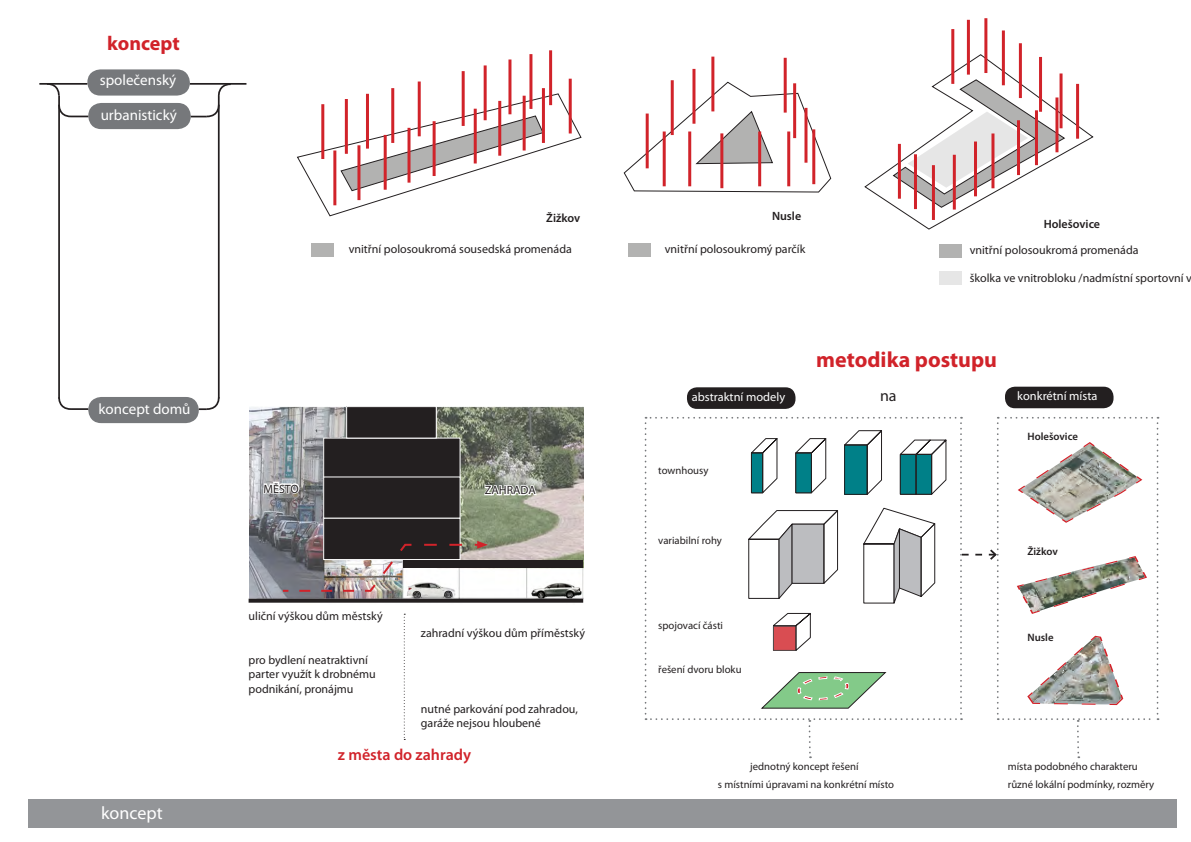
<style>
.page{position:relative;width:1191px;height:842px;background:#fff}
.page>*{position:absolute;margin:0;border:0;box-sizing:border-box;transform-origin:0 0}
.t1{font:700 22px "Myriad Pro";color:#d1232a}
.t2{font:700 20px "Myriad Pro";color:#d1232a}
.t3{font:18px "Myriad Pro";color:#fff}
.t4{font:600 16px "Myriad Pro";color:#d1232a}
.t5{font:16px "Myriad Pro";color:#231f20}
.t6{font:15px "Myriad Pro";color:#fff}
.t7{font:12.4px "Myriad Pro";color:#fff}
.t8{font:12px/14.4px "Myriad Pro";color:#231f20}
.t9{font:600 12px "Myriad Pro";color:#231f20}
.t10{font:10.7px "Myriad Pro";color:#231f20}
.t11{font:600 10.7px "Myriad Pro";color:#231f20}
</style>
<div class="page">
<div style="left:28px;top:799px;width:1148px;height:29px;background:#939598"></div>
<div style="left:87px;top:69px;width:103px;height:27px;background:#76787b;border-radius:13px"></div>
<div style="left:88px;top:103px;width:103px;height:26px;background:#76787b;border-radius:13px"></div>
<div style="left:88px;top:397px;width:111px;height:26px;background:#76787b;border-radius:13px"></div>
<hr style="left:39px;top:83px;width:48px;height:2px;background:#231f20">
<hr style="left:58px;top:96px;width:2px;height:303px;background:#231f20">
<svg style="left:58px;top:103px;width:30px;height:15px"></svg>
<svg style="left:58px;top:396px;width:30px;height:14px"></svg>
<hr style="left:190px;top:83px;width:56px;height:2px;background:#231f20">
<hr style="left:218px;top:96px;width:2px;height:302px;background:#231f20">
<svg style="left:191px;top:84px;width:41px;height:34px"></svg>
<svg style="left:199px;top:396px;width:21px;height:15px"></svg>
<svg style="left:45px;top:84px;width:16px;height:13px"></svg>
<img style="left:249px;top:406px;width:334px;height:193px">
<svg style="left:404px;top:614px;width:1px;height:126px"></svg>
<div style="left:324px;top:438px;width:136px;height:41px;background:#231f20"></div>
<div style="left:324px;top:477px;width:136px;height:41px;background:#231f20"></div>
<div style="left:324px;top:518px;width:136px;height:41px;background:#231f20"></div>
<div style="left:323px;top:518px;width:137px;height:42px;border:1px solid #fff"></div>
<div style="left:403px;top:560px;width:180px;height:8px;background:#231f20"></div>
<div style="left:347px;top:407px;width:89px;height:31px;background:#231f20"></div>
<div style="left:346px;top:406px;width:91px;height:33px;border:1px solid #fff"></div>
<svg style="left:483px;top:471px;width:55px;height:25px"></svg>
<svg style="left:262px;top:468px;width:38px;height:39px"></svg>
<svg style="left:249px;top:599px;width:334px;height:4px"></svg>
<img style="left:281px;top:541px;width:207px;height:52px">
<svg style="left:864px;top:53px;width:230px;height:177px"></svg>
<svg style="left:892px;top:79px;width:173px;height:129px"></svg>
<hr style="left:898px;top:144px;width:3px;height:55px;background:#d1232a">
<hr style="left:914px;top:154px;width:3px;height:55px;background:#d1232a">
<hr style="left:932px;top:165px;width:3px;height:55px;background:#d1232a">
<hr style="left:952px;top:155px;width:3px;height:55px;background:#d1232a">
<hr style="left:974px;top:142px;width:3px;height:54px;background:#d1232a">
<hr style="left:991px;top:133px;width:3px;height:55px;background:#d1232a">
<hr style="left:1017px;top:120px;width:3px;height:55px;background:#d1232a">
<hr style="left:1035px;top:110px;width:3px;height:55px;background:#d1232a">
<hr style="left:1055px;top:97px;width:3px;height:55px;background:#d1232a">
<hr style="left:1076px;top:84px;width:3px;height:55px;background:#d1232a">
<hr style="left:1059px;top:73px;width:3px;height:55px;background:#d1232a">
<hr style="left:1039px;top:57px;width:3px;height:55px;background:#d1232a">
<hr style="left:1019px;top:43px;width:3px;height:55px;background:#d1232a">
<hr style="left:1002px;top:30px;width:3px;height:55px;background:#d1232a">
<hr style="left:984px;top:18px;width:3px;height:55px;background:#d1232a">
<hr style="left:967px;top:20px;width:3px;height:55px;background:#d1232a">
<hr style="left:951px;top:29px;width:3px;height:55px;background:#d1232a">
<svg style="left:297px;top:93px;width:285px;height:124px"></svg>
<hr style="left:345px;top:99px;width:3px;height:55px;background:#d1232a">
<hr style="left:321px;top:104px;width:3px;height:55px;background:#d1232a">
<hr style="left:333px;top:150px;width:3px;height:55px;background:#d1232a">
<hr style="left:357px;top:145px;width:3px;height:55px;background:#d1232a">
<hr style="left:384px;top:135px;width:3px;height:55px;background:#d1232a">
<hr style="left:407px;top:128px;width:3px;height:55px;background:#d1232a">
<hr style="left:432px;top:121px;width:3px;height:55px;background:#d1232a">
<hr style="left:474px;top:109px;width:3px;height:54px;background:#d1232a">
<hr style="left:498px;top:101px;width:3px;height:55px;background:#d1232a">
<hr style="left:522px;top:96px;width:3px;height:54px;background:#d1232a">
<hr style="left:542px;top:88px;width:3px;height:55px;background:#d1232a">
<hr style="left:569px;top:79px;width:3px;height:54px;background:#d1232a">
<hr style="left:366px;top:94px;width:3px;height:55px;background:#d1232a">
<hr style="left:391px;top:88px;width:3px;height:55px;background:#d1232a">
<hr style="left:418px;top:82px;width:3px;height:54px;background:#d1232a">
<hr style="left:529px;top:54px;width:3px;height:55px;background:#d1232a">
<hr style="left:508px;top:59px;width:3px;height:55px;background:#d1232a">
<hr style="left:483px;top:65px;width:3px;height:55px;background:#d1232a">
<hr style="left:462px;top:71px;width:3px;height:55px;background:#d1232a">
<hr style="left:549px;top:50px;width:3px;height:55px;background:#d1232a">
<div style="left:687px;top:387px;width:108px;height:22px;background:#231f20;border-radius:10px"></div>
<svg style="left:644px;top:417px;width:514px;height:341px"></svg>
<div style="left:1005px;top:387px;width:108px;height:21px;background:#231f20;border-radius:10px"></div>
<svg style="left:623px;top:81px;width:209px;height:112px"></svg>
<hr style="left:804px;top:108px;width:3px;height:55px;background:#d1232a">
<hr style="left:812px;top:129px;width:3px;height:55px;background:#d1232a">
<hr style="left:787px;top:131px;width:3px;height:55px;background:#d1232a">
<hr style="left:758px;top:131px;width:3px;height:55px;background:#d1232a">
<hr style="left:720px;top:133px;width:3px;height:55px;background:#d1232a">
<hr style="left:688px;top:131px;width:3px;height:55px;background:#d1232a">
<hr style="left:662px;top:131px;width:3px;height:55px;background:#d1232a">
<hr style="left:645px;top:114px;width:3px;height:54px;background:#d1232a">
<hr style="left:711px;top:57px;width:3px;height:54px;background:#d1232a">
<hr style="left:692px;top:69px;width:3px;height:55px;background:#d1232a">
<hr style="left:670px;top:80px;width:3px;height:55px;background:#d1232a">
<hr style="left:793px;top:83px;width:3px;height:55px;background:#d1232a">
<hr style="left:783px;top:58px;width:3px;height:55px;background:#d1232a">
<div style="left:628px;top:243px;width:22px;height:14px;background:#b2b2b1"></div>
<div style="left:312px;top:243px;width:22px;height:14px;background:#b2b2b1"></div>
<div style="left:939px;top:244px;width:22px;height:13px;background:#b2b2b1"></div>
<div style="left:939px;top:271px;width:22px;height:14px;background:#e6e6e6"></div>
<p class="t2" style="left:107px;top:30px;width:74px">koncept</p>
<p class="t6" style="left:100px;top:71px;width:78px">společenský</p>
<p class="t6" style="left:101px;top:105px;width:78px">urbanistický</p>
<p class="t6" style="left:99px;top:399px;width:93px">koncept domů</p>
<p class="t3" style="left:101px;top:802px;width:63px">koncept</p>
<p class="t9" style="left:546px;top:211px;width:36px">Žižkov</p>
<p class="t9" style="left:772px;top:208px;width:31px">Nusle</p>
<p class="t9" style="left:1043px;top:217px;width:58px">Holešovice</p>
<p class="t8" style="left:349px;top:242px;width:225px">vnitřní polosoukromá sousedská promenáda</p>
<p class="t8" style="left:665px;top:242px;width:142px">vnitřní polosoukromý parčík</p>
<p class="t8" style="left:969px;top:242px;width:170px">vnitřní polosoukromá promenáda</p>
<p class="t8" style="left:969px;top:271px;width:224px">školka ve vnitrobloku /nadmístní sportovní v</p>
<p class="t8" style="left:263px;top:481px;width:37px">MĚSTO</p>
<p class="t8" style="left:485px;top:483px;width:52px">ZAHRADA</p>
<p class="t8" style="left:249px;top:609px;width:136px">uliční výškou dům městský</p>
<p class="t8" style="left:249px;top:652px;width:129px">pro bydlení neatraktivní parter využít k drobnému podnikání, pronájmu</p>
<p class="t8" style="left:421px;top:625px;width:166px">zahradní výškou dům příměstský</p>
<p class="t8" style="left:421px;top:701px;width:159px">nutné parkování pod zahradou,</p>
<p class="t8" style="left:421px;top:716px;width:122px">garáže nejsou hloubené</p>
<p class="t4" style="left:338px;top:744px;width:135px">z města do zahrady</p>
<p class="t7" style="left:692px;top:389px;width:95px">abstraktní modely</p>
<p class="t10" style="left:658px;top:464px;width:52px">townhousy</p>
<p class="t10" style="left:658px;top:534px;width:65px">variabilní rohy</p>
<p class="t10" style="left:658px;top:619px;width:66px">spojovací části</p>
<p class="t10" style="left:658px;top:663px;width:85px">řešení dvoru bloku</p>
<p class="t1" style="left:816px;top:345px;width:182px">metodika postupu</p>
<p class="t5" style="left:880px;top:385px;width:18px">na</p>
<p class="t7" style="left:1017px;top:388px;width:82px">konkrétní místa</p>
<p class="t11" style="left:1027px;top:429px;width:52px">Holešovice</p>
<p class="t11" style="left:1027px;top:545px;width:32px">Žižkov</p>
<p class="t11" style="left:1027px;top:630px;width:28px">Nusle</p>
<p class="t10" style="left:750px;top:760px;width:110px">jednotný koncept řešení</p>
<p class="t10" style="left:1007px;top:760px;width:132px">místa podobného charakteru</p>
<p class="t10" style="left:718px;top:777px;width:178px">s místními úpravami na konkrétní místo</p>
<p class="t10" style="left:1007px;top:777px;width:148px">různé lokální podmínky, rozměry</p>
</div>
